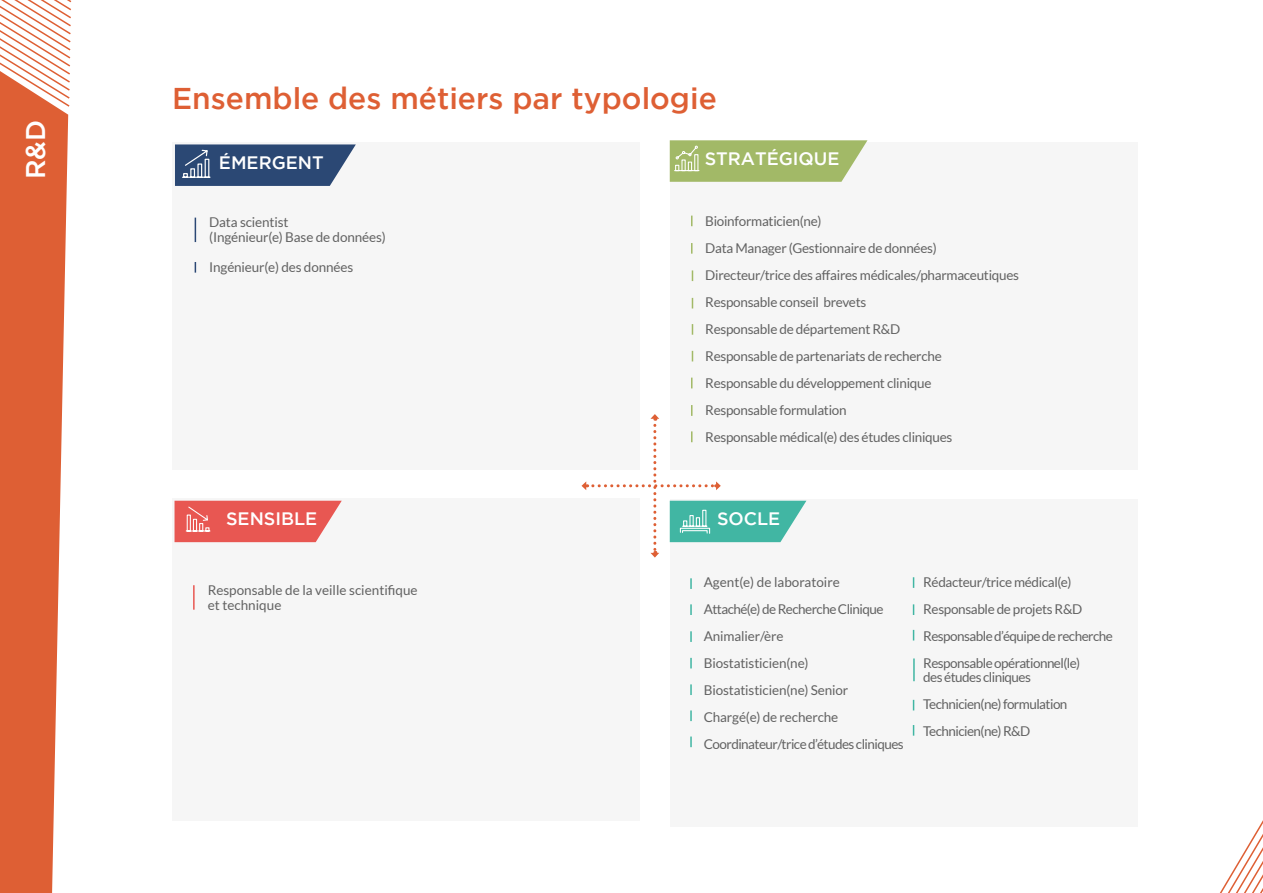
<style>
.page{position:relative;width:1263px;height:893px;background:#fff}
.page>*{position:absolute;margin:0;border:0;box-sizing:border-box;transform-origin:0 0}
.t1{font:500 30px "Gotham";color:#de5f34}
.t2{font:500 27px "Gotham";color:#fff}
.t3{font:500 18px "Gotham";color:#fff}
.t4{font:13.5px/27px "Lato";letter-spacing:-.02em;color:#626262}
.t5{font:13.5px/27px "Lato";letter-spacing:-.04em;color:#626262}
.t6{font:13.5px/15px "Lato";color:#626262}
</style>
<div class="page">
<svg style="left:0;top:108px;width:68px;height:785px;background:#e1714b"></svg>
<svg style="left:0;top:0;width:72px;height:108px"></svg>
<div style="left:172px;top:499px;width:468px;height:322px;background:#f6f6f6"></div>
<div style="left:670px;top:142px;width:467px;height:328px;background:#f6f6f6"></div>
<div style="left:172px;top:142px;width:468px;height:328px;background:#f6f6f6"></div>
<div style="left:670px;top:499px;width:467px;height:328px;background:#f6f6f6"></div>
<hr style="left:193px;top:585px;width:2px;height:25px;background:#e85752">
<svg style="left:690px;top:578px;width:2px;height:11px"></svg>
<svg style="left:195px;top:218px;width:1px;height:24px"></svg>
<svg style="left:690px;top:631px;width:2px;height:11px"></svg>
<svg style="left:690px;top:604px;width:2px;height:11px"></svg>
<svg style="left:690px;top:658px;width:2px;height:10px"></svg>
<svg style="left:690px;top:684px;width:2px;height:11px"></svg>
<svg style="left:690px;top:710px;width:2px;height:11px"></svg>
<svg style="left:690px;top:736px;width:2px;height:11px"></svg>
<hr style="left:913px;top:658px;width:2px;height:23px;background:#41b6a3">
<svg style="left:581px;top:405px;width:225px;height:153px"></svg>
<svg style="left:670px;top:140px;width:197px;height:42px;background:#aabf74"></svg>
<svg style="left:175px;top:501px;width:167px;height:41px;background:#e96763"></svg>
<svg style="left:175px;top:144px;width:181px;height:42px;background:#415b82"></svg>
<svg style="left:1220px;top:820px;width:43px;height:73px"></svg>
<h2 class="t2" style="left:18px;top:179px;width:61px;rotate:-90deg">R&amp;D</h2>
<h1 class="t1" style="left:172px;top:79px;width:546px">Ensemble des métiers par typologie</h1>
<h3 class="t3" style="left:219px;top:151px;width:106px">ÉMERGENT</h3>
<h3 class="t3" style="left:705px;top:147px;width:136px">STRATÉGIQUE</h3>
<p class="t4" style="left:209px;top:214px;width:178px;line-height:15px">Data scientist<br>(Ingénieur(e) Base de données)</p>
<p class="t4" style="left:209px;top:253px;width:146px">Ingénieur(e) des données</p>
<p class="t4" style="left:705px;top:207px;width:315px">Bioinformaticien(ne)<br>Data Manager (Gestionnaire de données)<br>Directeur/trice des affaires médicales/pharmaceutiques Responsable conseil brevets<br>Responsable de département R&amp;D<br>Responsable de partenariats de recherche<br>Responsable du développement clinique<br>Responsable formulation<br>Responsable médical(e) des études cliniques</p>
<h3 class="t3" style="left:226px;top:507px;width:93px">SENSIBLE</h3>
<h3 class="t3" style="left:717px;top:507px;width:65px">SOCLE</h3>
<p class="t6" style="left:208px;top:582px;width:211px">Responsable de la veille scientifique et technique</p>
<p class="t4" style="left:704px;top:569px;width:201px">Agent(e) de laboratoire<br>Attaché(e) de Recherche Clinique<br>Animalier/ère<br>Biostatisticien(ne)<br>Biostatisticien(ne) Senior<br>Chargé(e) de recherche<br>Coordinateur/trice d’études cliniques</p>
<p class="t5" style="left:923px;top:569px;width:191px">Rédacteur/trice médical(e)<br>Responsable de projets R&amp;D<br>Responsable d’équipe de recherche<br>Responsable opérationnel(le)</p>
<p class="t5" style="left:923px;top:663px;width:146px">des études cliniques<br>Technicien(ne) formulation<br>Technicien(ne) R&amp;D</p>
</div>
